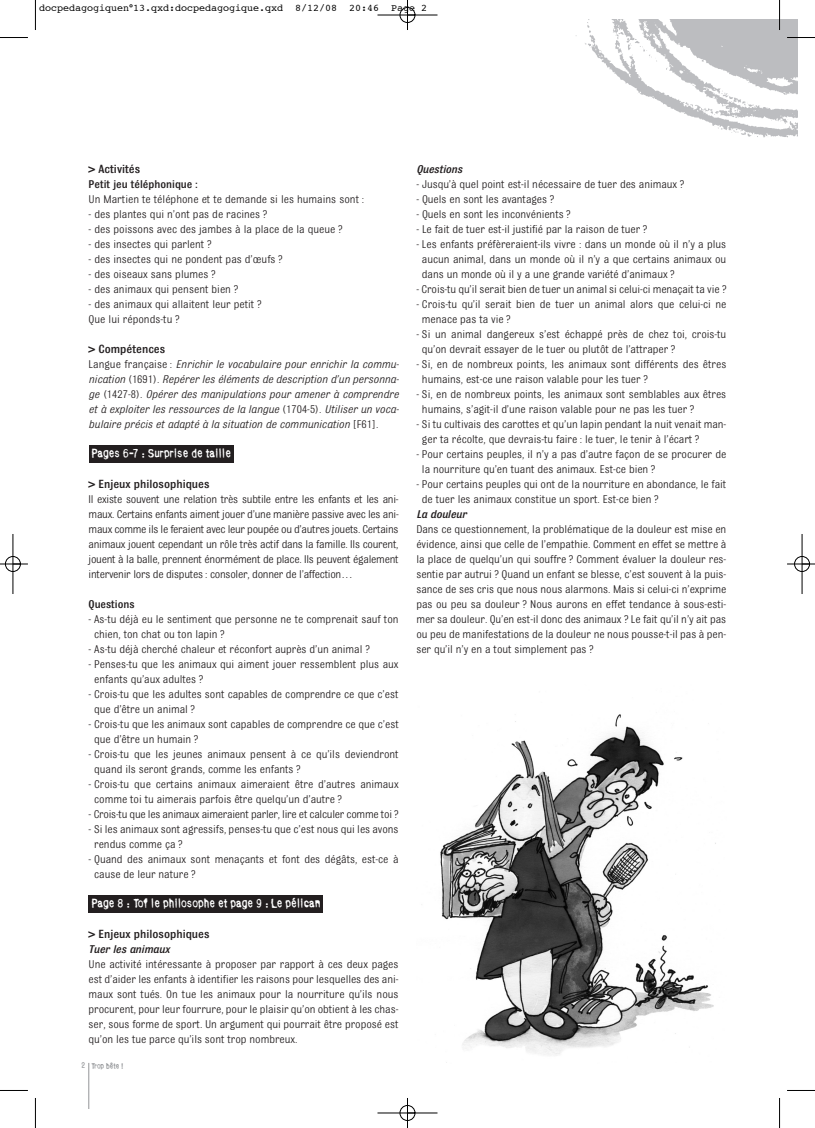
<style>
.page{position:relative;width:815px;height:1128px;background:#fff}
.page>*{position:absolute;margin:0;border:0;box-sizing:border-box;transform-origin:0 0}
.t1{font:500 12.5px "Bulldog";color:#231f20}
.t2{font:11.88px/15px "Bulldog";letter-spacing:-.005em;color:#231f20}
.t3{font:italic 11.88px/15px "Bulldog";color:#231f20;text-align:justify}
.t4{font:11.88px "Bull Inked";color:#fff}
.t5{font:italic 500 11.88px "Bulldog";letter-spacing:-.005em;color:#231f20}
.t6{font:500 11.88px "Bulldog";letter-spacing:-.005em;color:#231f20}
.t7{font:10px "Courier";color:#000}
.t8{font:7.5px "Bull Inked";color:#939598}
.s1{font-weight:500}
.s2{font-style:normal}
.s3{font-weight:500;font-style:italic}
</style>
<div class="page">
<div style="left:89px;top:895px;width:234px;height:18px;background:#231f20"></div>
<div style="left:89px;top:445px;width:144px;height:18px;background:#231f20"></div>
<img style="left:575px;top:20px;width:222px;height:118px">
<hr style="left:88px;top:1062px;width:1px;height:46px;background:#939598">
<img style="left:440px;top:714px;width:276px;height:349px">
<hr style="left:35px;top:0;width:1px;height:30px;background:#000">
<svg style="left:0;top:37px;width:28px;height:1px"></svg>
<hr style="left:779px;top:0;width:1px;height:30px;background:#000">
<svg style="left:787px;top:37px;width:28px;height:1px"></svg>
<hr style="left:35px;top:1097px;width:1px;height:30px;background:#000">
<svg style="left:0;top:1090px;width:28px;height:1px"></svg>
<hr style="left:779px;top:1097px;width:1px;height:30px;background:#000">
<svg style="left:787px;top:1090px;width:28px;height:1px"></svg>
<hr style="left:377px;top:15px;width:60px;height:1px;background:#000">
<hr style="left:377px;top:1112px;width:60px;height:1px;background:#000">
<hr style="left:13px;top:534px;width:1px;height:60px;background:#000">
<hr style="left:802px;top:534px;width:1px;height:60px;background:#000">
<hr style="left:407px;top:0;width:1px;height:30px;background:#000">
<hr style="left:407px;top:1097px;width:1px;height:30px;background:#000">
<svg style="left:0;top:563px;width:28px;height:1px"></svg>
<svg style="left:787px;top:563px;width:28px;height:1px"></svg>
<div style="left:400px;top:7px;width:15px;height:16px;border:1px solid #000;border-radius:50%"></div>
<div style="left:400px;top:1105px;width:15px;height:15px;border:1px solid #000;border-radius:50%"></div>
<div style="left:5px;top:556px;width:16px;height:15px;border:1px solid #000;border-radius:50%"></div>
<div style="left:794px;top:556px;width:16px;height:15px;border:1px solid #000;border-radius:50%"></div>
<p class="t7" style="left:39px;top:4px;width:389px">docpedagogiquen°13.qxd:docpedagogique.qxd 8/12/08 20:46 Page 2</p>
<p class="t1" style="left:89px;top:164px;width:53px">&gt; Activités</p>
<p class="t2" style="left:89px;top:177px;width:277px"><span class="s1">Petit jeu téléphonique :<br></span>Un Martien te téléphone et te demande si les humains sont :</p>
<p class="t2" style="left:89px;top:207px;width:180px">- des plantes qui n’ont pas de racines ?</p>
<p class="t2" style="left:89px;top:222px;width:255px">- des poissons avec des jambes à la place de la queue ?</p>
<p class="t2" style="left:89px;top:237px;width:124px">- des insectes qui parlent ?</p>
<p class="t2" style="left:89px;top:252px;width:196px">- des insectes qui ne pondent pas d’œufs ?</p>
<p class="t2" style="left:89px;top:267px;width:128px">- des oiseaux sans plumes ?</p>
<p class="t2" style="left:89px;top:282px;width:151px">- des animaux qui pensent bien ?</p>
<p class="t2" style="left:89px;top:297px;width:174px">- des animaux qui allaitent leur petit ?<br>Que lui réponds-tu ?</p>
<p class="t1" style="left:89px;top:344px;width:78px">&gt; Compétences</p>
<p class="t3" style="left:89px;top:357px;width:312px"><span class="s2">Langue française :</span> Enrichir le vocabulaire pour enrichir la commu&shy;nication <span class="s2">(1691).</span> Repérer les éléments de description d’un personna&shy;ge <span class="s2">(1427-8).</span> Opérer des manipulations pour amener à comprendre et à exploiter les ressources de la langue <span class="s2">(1704-5).</span> Utiliser un voca&shy;bulaire précis et adapté à la situation de communication <span class="s2">[F61].</span></p>
<p class="t4" style="left:92px;top:448px;width:141px">Pages 6-7 : Surprise de taille</p>
<p class="t1" style="left:89px;top:479px;width:123px">&gt; Enjeux philosophiques</p>
<p class="t2" style="left:89px;top:492px;width:312px;text-align:justify">Il existe souvent une relation très subtile entre les enfants et les ani&shy;maux. Certains enfants aiment jouer d’une manière passive avec les ani&shy;maux comme ils le feraient avec leur poupée ou d’autres jouets. Certains animaux jouent cependant un rôle très actif dans la famille. Ils courent, jouent à la balle, prennent énormément de place. Ils peuvent également intervenir lors de disputes : consoler, donner de l’affection…</p>
<p class="t6" style="left:89px;top:600px;width:48px">Questions</p>
<p class="t2" style="left:94px;top:612px;width:306px;text-indent:-6px">- As-tu déjà eu le sentiment que personne ne te comprenait sauf ton chien, ton chat ou ton lapin ?</p>
<p class="t2" style="left:89px;top:642px;width:283px">- As-tu déjà cherché chaleur et réconfort auprès d’un animal ?</p>
<p class="t2" style="left:94px;top:657px;width:306px;text-indent:-6px">- Penses-tu que les animaux qui aiment jouer ressemblent plus aux enfants qu’aux adultes ?</p>
<p class="t2" style="left:94px;top:687px;width:306px;text-indent:-6px">- Crois-tu que les adultes sont capables de comprendre ce que c’est que d’être un animal ?</p>
<p class="t2" style="left:94px;top:717px;width:306px;text-indent:-6px">- Crois-tu que les animaux sont capables de comprendre ce que c’est que d’être un humain ?</p>
<p class="t2" style="left:94px;top:747px;width:306px;text-indent:-6px">- Crois-tu que les jeunes animaux pensent à ce qu’ils deviendront quand ils seront grands, comme les enfants ?</p>
<p class="t2" style="left:94px;top:777px;width:306px;text-indent:-6px">- Crois-tu que certains animaux aimeraient être d’autres animaux comme toi tu aimerais parfois être quelqu’un d’autre ?</p>
<p class="t2" style="left:89px;top:807px;width:312px">- Crois-tu que les animaux aimeraient parler, lire et calculer comme toi ?</p>
<p class="t2" style="left:94px;top:822px;width:306px;text-indent:-6px">- Si les animaux sont agressifs, penses-tu que c’est nous qui les avons rendus comme ça ?</p>
<p class="t2" style="left:94px;top:852px;width:306px;text-indent:-6px">- Quand des animaux sont menaçants et font des dégâts, est-ce à cause de leur nature ?</p>
<p class="t4" style="left:92px;top:898px;width:230px">Page 8 : Tof le philosophe et page 9 : Le pélican</p>
<p class="t1" style="left:89px;top:929px;width:123px">&gt; Enjeux philosophiques</p>
<p class="t2" style="left:89px;top:942px;width:311px"><span class="s3">Tuer les animaux<br></span>Une activité intéressante à proposer par rapport à ces deux pages est d’aider les enfants à identifier les raisons pour lesquelles des ani&shy;maux sont tués. On tue les animaux pour la nourriture qu’ils nous procurent, pour leur fourrure, pour le plaisir qu’on obtient à les chas&shy;ser, sous forme de sport. Un argument qui pourrait être proposé est qu’on les tue parce qu’ils sont trop nombreux.</p>
<p class="t8" style="left:82px;top:1062px;width:43px">2 Trop bête !</p>
<p class="t5" style="left:416px;top:165px;width:48px">Questions</p>
<p class="t2" style="left:416px;top:177px;width:269px">- Jusqu’à quel point est-il nécessaire de tuer des animaux ?</p>
<p class="t2" style="left:416px;top:192px;width:139px">- Quels en sont les avantages ?</p>
<p class="t2" style="left:416px;top:207px;width:156px">- Quels en sont les inconvénients ?</p>
<p class="t2" style="left:416px;top:222px;width:232px">- Le fait de tuer est-il justifié par la raison de tuer ?</p>
<p class="t2" style="left:422px;top:237px;width:306px;text-align:justify;text-indent:-6px">- Les enfants préfèreraient-ils vivre : dans un monde où il n’y a plus aucun animal, dans un monde où il n’y a que certains animaux ou dans un monde où il y a une grande variété d’animaux ?</p>
<p class="t2" style="left:416px;top:282px;width:312px">- Crois-tu qu’il serait bien de tuer un animal si celui-ci menaçait ta vie ?</p>
<p class="t2" style="left:422px;top:297px;width:306px;text-indent:-6px">- Crois-tu qu’il serait bien de tuer un animal alors que celui-ci ne menace pas ta vie ?</p>
<p class="t2" style="left:422px;top:327px;width:306px;text-indent:-6px">- Si un animal dangereux s’est échappé près de chez toi, crois-tu qu’on devrait essayer de le tuer ou plutôt de l’attraper ?</p>
<p class="t2" style="left:422px;top:357px;width:306px;text-indent:-6px">- Si, en de nombreux points, les animaux sont différents des êtres humains, est-ce une raison valable pour les tuer ?</p>
<p class="t2" style="left:422px;top:387px;width:306px;text-indent:-6px">- Si, en de nombreux points, les animaux sont semblables aux êtres humains, s’agit-il d’une raison valable pour ne pas les tuer ?</p>
<p class="t2" style="left:422px;top:417px;width:306px;text-indent:-6px">- Si tu cultivais des carottes et qu’un lapin pendant la nuit venait man&shy;ger ta récolte, que devrais-tu faire : le tuer, le tenir à l’écart ?</p>
<p class="t2" style="left:422px;top:447px;width:306px;text-indent:-6px">- Pour certains peuples, il n’y a pas d’autre façon de se procurer de la nourriture qu’en tuant des animaux. Est-ce bien ?</p>
<p class="t2" style="left:416px;top:477px;width:312px">- Pour certains peuples qui ont de la nourriture en abondance, le fait</p>
<p class="t2" style="left:422px;top:492px;width:238px">de tuer les animaux constitue un sport. Est-ce bien ?</p>
<p class="t5" style="left:416px;top:510px;width:52px">La douleur</p>
<p class="t2" style="left:416px;top:522px;width:312px">Dans ce questionnement, la problématique de la douleur est mise en</p>
<p class="t2" style="left:416px;top:537px;width:312px">évidence, ainsi que celle de l’empathie. Comment en effet se mettre à</p>
<p class="t2" style="left:416px;top:552px;width:312px">la place de quelqu’un qui souffre ? Comment évaluer la douleur res-</p>
<p class="t2" style="left:416px;top:567px;width:311px">sentie par autrui ? Quand un enfant se blesse, c’est souvent à la puis-</p>
<p class="t2" style="left:416px;top:582px;width:311px">sance de ses cris que nous nous alarmons. Mais si celui-ci n’exprime</p>
<p class="t2" style="left:416px;top:597px;width:311px">pas ou peu sa douleur ? Nous aurons en effet tendance à sous-esti-</p>
<p class="t2" style="left:416px;top:612px;width:311px">mer sa douleur. Qu’en est-il donc des animaux ? Le fait qu’il n’y ait pas</p>
<p class="t2" style="left:416px;top:627px;width:311px">ou peu de manifestations de la douleur ne nous pousse-t-il pas à pen-</p>
<p class="t2" style="left:416px;top:642px;width:179px">ser qu’il n’y en a tout simplement pas ?</p>
</div>
